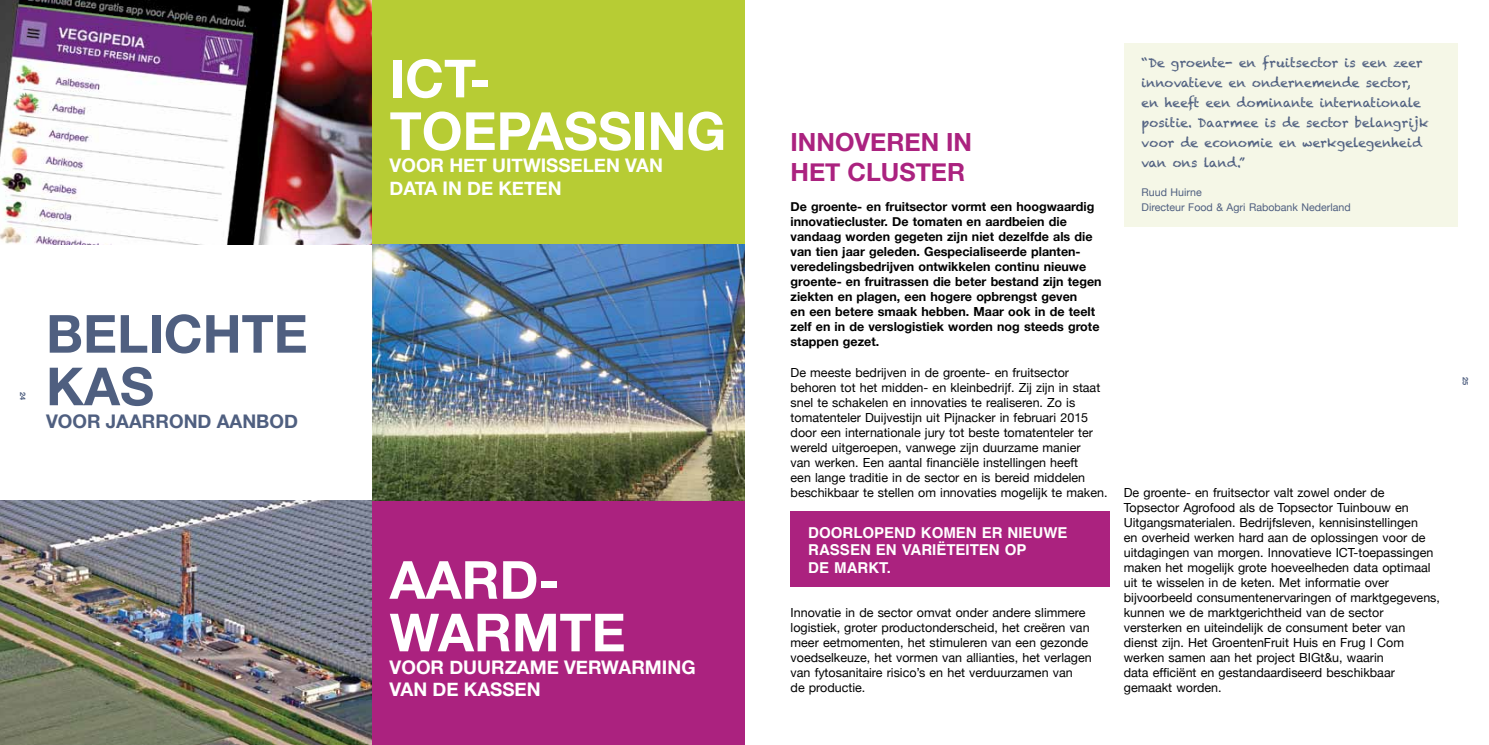
<style>
.page{position:relative;width:1489px;height:745px;background:#fff}
.page>*{position:absolute;margin:0;border:0;box-sizing:border-box;transform-origin:0 0}
.t1{font:700 52.5px/52.5px "Helvetica Neue";color:#fff}
.t2{font:700 52.5px/52.5px "Helvetica Neue";color:#4f5f80}
.t3{font:700 25px/30px "Helvetica Neue";color:#ab227f}
.t4{font:700 18.75px/22.5px "Helvetica Neue";color:#fff}
.t5{font:700 18.75px "Helvetica Neue";color:#4f5f80}
.t6{font:700 15px/17.5px "Helvetica";color:#fff}
.t7{font:12.5px/15px "Helvetica Neue";color:#000}
.t8{font:700 12.5px/15px "Helvetica Neue";color:#000}
.t9{font:12.5px/20px "Chalkduster";color:#4f5f80}
.t10{font:10.62px/15px "Helvetica Neue";color:#4f5f80}
.t11{font:700 7.5px "Helvetica Neue";color:#4f5f80}
</style>
<div class="page">
<div style="left:1123px;top:43px;width:334px;height:183px;background:#f5f7e7"></div>
<div style="left:790px;top:511px;width:319px;height:75px;background:#ab227f"></div>
<img style="left:0;top:0;width:372px;height:244px">
<div style="left:372px;top:0;width:372px;height:244px;background:#b7cc34"></div>
<img style="left:0;top:500px;width:372px;height:244px">
<div style="left:372px;top:500px;width:372px;height:244px;background:#ab227f"></div>
<img style="left:372px;top:244px;width:372px;height:256px">
<p class="t11" style="left:29px;top:391px;width:10px;rotate:90deg">24</p>
<h1 class="t2" style="left:46px;top:309px;width:263px">Belichte kas</h1>
<h3 class="t5" style="left:46px;top:406px;width:251px">voor jaarrond aanbod</h3>
<h1 class="t1" style="left:389px;top:54px;width:330px">ICT&shy;toepassing</h1>
<h3 class="t4" style="left:389px;top:155px;width:275px">voor het uitwisselen van data in de keten</h3>
<h1 class="t1" style="left:389px;top:554px;width:237px">aard&shy;warmte</h1>
<h3 class="t4" style="left:389px;top:656px;width:74px">voor duu</h3>
<h3 class="t4" style="left:389px;top:656px;width:305px;text-indent:101px">rzame verwarming van de kassen</h3>
<h2 class="t3" style="left:790px;top:128px;width:183px">Innoveren in het cluster</h2>
<p class="t8" style="left:790px;top:199px;width:312px">De groente- en fruitsector vormt een hoogwaardig innovatiecluster. De tomaten en aardbeien die vandaag worden gegeten zijn niet dezelfde als die van tien jaar geleden. Gespecialiseerde planten&shy;veredelingsbedrijven ontwikkelen continu nieuwe groente- en fruitrassen die beter bestand zijn tegen ziekten en plagen, een hogere opbrengst geven<br>en een betere smaak hebben. Maar ook in de teelt zelf en in de verslogistiek worden nog steeds grote stappen gezet.</p>
<p class="t7" style="left:790px;top:365px;width:318px">De meeste bedrijven in de groente- en fruitsector behoren tot het midden- en kleinbedrijf. Zij zijn in staat snel te schakelen en innovaties te realiseren. Zo is tomatenteler Duijvestijn uit Pijnacker in februari 2015 door een internationale jury tot beste tomatenteler ter wereld uitgeroepen, vanwege zijn duurzame manier<br>van werken. Een aantal financiële instellingen heeft<br>een lange traditie in de sector en is bereid middelen beschikbaar te stellen om innovaties mogelijk te maken.</p>
<p class="t6" style="left:808px;top:523px;width:261px">DOORLOPEND KOMEN ER NIEUWE<br>RASSEN EN VARIËTEITEN OP<br>DE MARKT.</p>
<p class="t7" style="left:790px;top:605px;width:302px">Innovatie in de sector omvat onder andere slimmere logistiek, groter productonderscheid, het creëren van meer eetmomenten, het stimuleren van een gezonde voedselkeuze, het vormen van allianties, het verlagen van fytosanitaire risico’s en het verduurzamen van<br>de productie.</p>
<p class="t9" style="left:1141px;top:52px;width:288px">“De groente- en fruitsector is een zeer innovatieve en ondernemende sector, en heeft een dominante internationale positie. Daarmee is de sector belangrijk voor de economie en werkgelegenheid van ons land.”</p>
<p class="t10" style="left:1141px;top:185px;width:211px">Ruud Huirne<br>Directeur Food &amp; Agri Rabobank Nederland</p>
<p class="t7" style="left:1123px;top:485px;width:318px">De groente- en fruitsector valt zowel onder de Topsector Agrofood als de Topsector Tuinbouw en Uitgangsmaterialen. Bedrijfsleven, kennisinstellingen<br>en overheid werken hard aan de oplossingen voor de uitdagingen van morgen. Innovatieve ICT-toepassingen maken het mogelijk grote hoeveelheden data optimaal uit te wisselen in de keten. Met informatie over bijvoorbeeld consumentenervaringen of marktgegevens, kunnen we de marktgerichtheid van de sector versterken en uiteindelijk de consument beter van dienst zijn. Het GroentenFruit Huis en Frug I Com werken samen aan het project BIGt&amp;u, waarin<br>data efficiënt en gestandaardiseerd beschikbaar gemaakt worden.</p>
<p class="t11" style="left:1470px;top:376px;width:10px;rotate:90deg">25</p>
</div>
